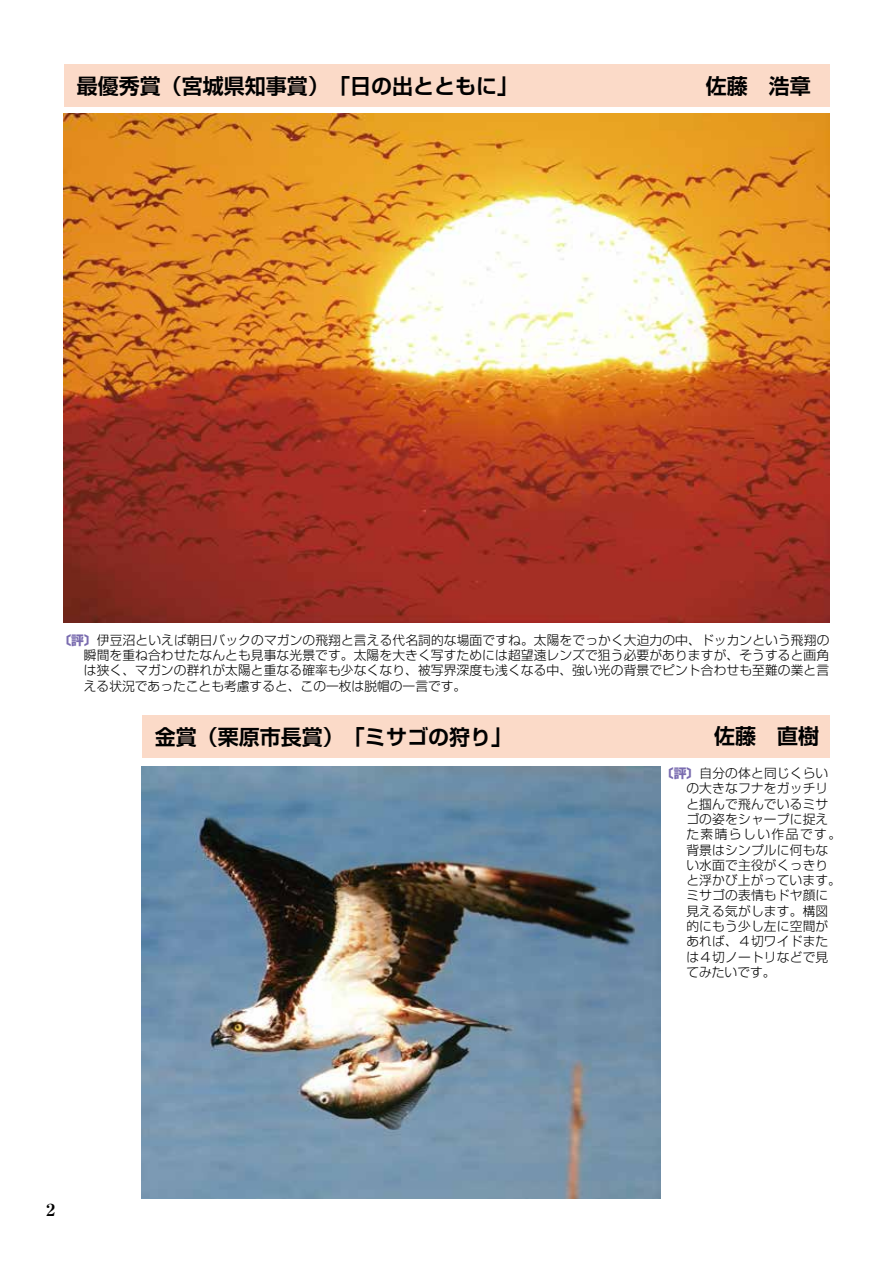
<style>
.page{position:relative;width:893px;height:1263px;background:#fff}
.page>*{position:absolute;margin:0;border:0;box-sizing:border-box;transform-origin:0 0}
.t1{font:700 21px "Shin Go Pro De";color:#000}
.t2{font:700 expanded 16.5px "Ryumin Pro";color:#000}
.t3{font:300 12.75px/15.3px "Shin Go Pro";letter-spacing:.015em;color:#000;text-align:justify}
.s1{font-weight:700;color:#796baf}
</style>
<div class="page">
<img style="left:64px;top:114px;width:766px;height:508px">
<div style="left:64px;top:64px;width:765px;height:42px;background:#fbdac8"></div>
<div style="left:142px;top:715px;width:687px;height:43px;background:#fbdac8"></div>
<img style="left:142px;top:767px;width:518px;height:432px">
<h1 class="t1" style="left:77px;top:69px;width:443px">最優秀賞（宮城県知事賞）「日の出とともに」</h1>
<h1 class="t1" style="left:706px;top:69px;width:106px">佐藤　浩章</h1>
<p class="t3" style="left:84px;top:631px;width:747px;text-indent:-26px"><span class="s1">〔評〕</span>伊豆沼といえば朝日バックのマガンの飛翔と言える代名詞的な場面ですね。太陽をでっかく大迫力の中、ドッカンという飛翔の瞬間を重ね合わせたなんとも見事な光景です。太陽を大きく写すためには超望遠レンズで狙う必要がありますが、そうすると画角は狭く、マガンの群れが太陽と重なる確率も少なくなり、被写界深度も浅くなる中、強い光の背景でピント合わせも至難の業と言える状況であったことも考慮すると、この一枚は脱帽の一言です。</p>
<h1 class="t1" style="left:155px;top:720px;width:358px">金賞（栗原市長賞）「ミサゴの狩り」</h1>
<h1 class="t1" style="left:714px;top:719px;width:107px">佐藤　直樹</h1>
<p class="t3" style="left:686px;top:764px;width:156px;text-align:left;text-indent:-26px"><span class="s1">〔評〕</span>自分の体と同じくらいの大きなフナをガッチリと掴んで飛んでいるミサゴの姿をシャープに捉えた素晴らしい作品です。背景はシンプルに何もない水面で主役がくっきりと浮かび上がっています。ミサゴの表情もドヤ顔に見える気がします。構図的にもう少し左に空間があれば、４切ワイドまたは４切ノートリなどで見てみたいです。</p>
<p class="t2" style="left:43px;top:1197px;width:18px">２</p>
</div>
